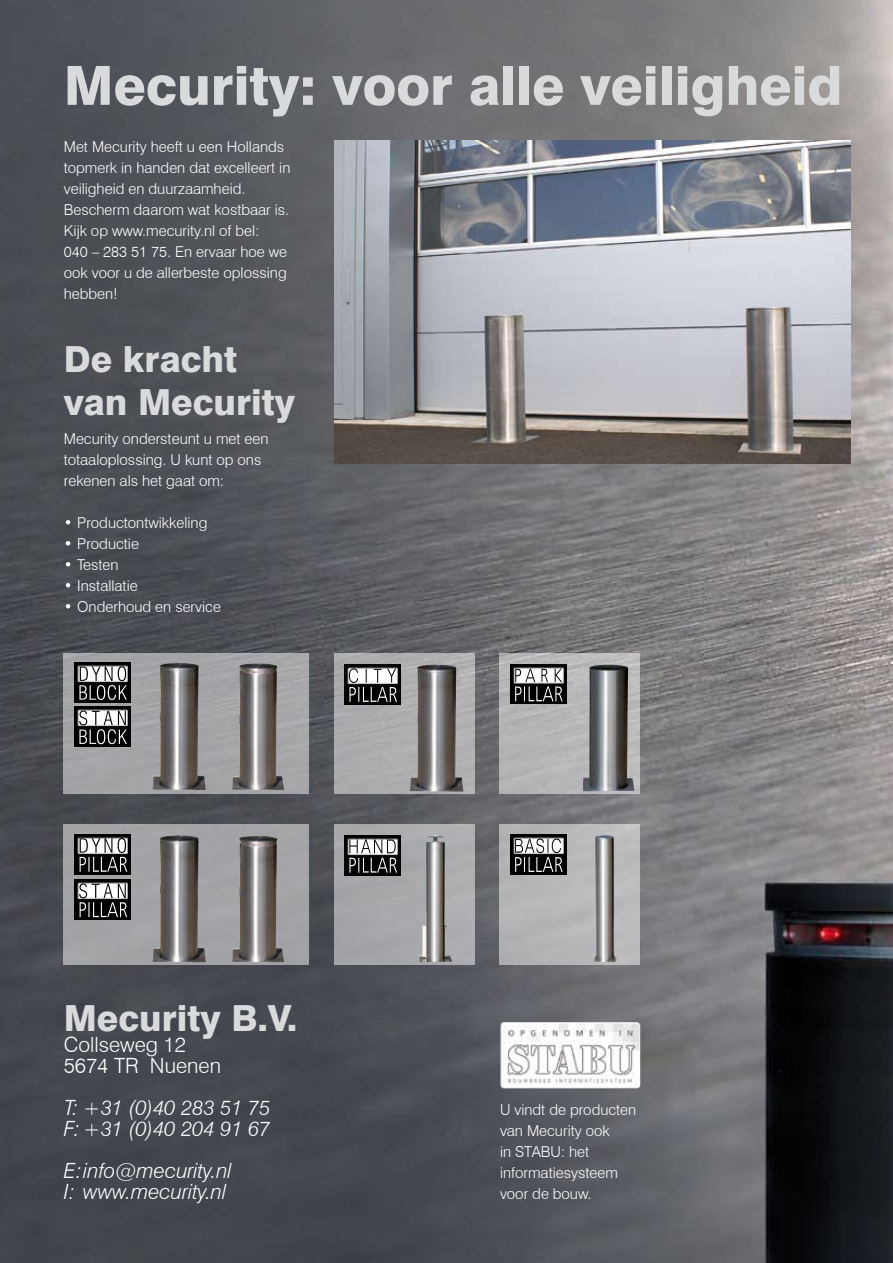
<style>
.page{position:relative;width:893px;height:1263px;background:#fff}
.page>*{position:absolute;margin:0;border:0;box-sizing:border-box;transform-origin:0 0}
.t1{font:800 54px "Swiss 721 BT";color:#d9dadb}
.t2{font:800 36px/43.2px "Swiss 721 BT";color:#d9dadb}
.t3{font:italic 300 21px/21px "Swiss 721 BT";color:#fff}
.t4{font:300 21px/21px "Swiss 721 BT";color:#fff}
.t5{font:300 15px/21px "Swiss 721 BT";color:#fff}
</style>
<div class="page">
<img style="left:0;top:0;width:893px;height:1263px">
<img style="left:334px;top:140px;width:516px;height:323px">
<div style="left:334px;top:654px;width:140px;height:140px;background:#acacae"></div>
<img style="left:344px;top:664px;width:56px;height:40px">
<img style="left:349px;top:687px;width:48px;height:15px">
<img style="left:349px;top:668px;width:47px;height:15px">
<img style="left:410px;top:665px;width:53px;height:127px">
<div style="left:64px;top:654px;width:245px;height:140px;background:#a3a5a7"></div>
<img style="left:152px;top:663px;width:54px;height:127px">
<img style="left:232px;top:663px;width:52px;height:127px">
<img style="left:75px;top:662px;width:56px;height:40px">
<img style="left:79px;top:685px;width:48px;height:15px">
<img style="left:80px;top:666px;width:46px;height:15px">
<img style="left:75px;top:707px;width:56px;height:40px">
<img style="left:79px;top:729px;width:48px;height:15px">
<img style="left:79px;top:710px;width:47px;height:15px">
<div style="left:500px;top:824px;width:140px;height:141px;background:#b7b7b9"></div>
<img style="left:510px;top:835px;width:56px;height:39px">
<img style="left:515px;top:857px;width:48px;height:15px">
<img style="left:515px;top:838px;width:46px;height:15px">
<img style="left:594px;top:835px;width:23px;height:127px">
<div style="left:500px;top:654px;width:140px;height:140px;background:#b6b6b7"></div>
<img style="left:510px;top:664px;width:56px;height:40px">
<img style="left:515px;top:686px;width:48px;height:15px">
<img style="left:515px;top:669px;width:47px;height:13px">
<img style="left:583px;top:665px;width:51px;height:126px">
<div style="left:64px;top:824px;width:245px;height:141px;background:#a2a4a7"></div>
<img style="left:75px;top:834px;width:56px;height:40px">
<img style="left:80px;top:857px;width:47px;height:15px">
<img style="left:80px;top:838px;width:46px;height:15px">
<img style="left:75px;top:880px;width:56px;height:40px">
<img style="left:80px;top:902px;width:47px;height:15px">
<img style="left:79px;top:883px;width:47px;height:15px">
<img style="left:152px;top:835px;width:54px;height:127px">
<img style="left:232px;top:836px;width:52px;height:126px">
<div style="left:334px;top:824px;width:140px;height:141px;background:#a7a8ab"></div>
<img style="left:344px;top:835px;width:56px;height:40px">
<img style="left:349px;top:858px;width:48px;height:14px">
<img style="left:349px;top:839px;width:47px;height:14px">
<img style="left:419px;top:835px;width:33px;height:127px">
<img style="left:500px;top:1022px;width:140px;height:66px">
<h1 class="t1" style="left:64px;top:53px;width:780px">Mecurity: voor alle veiligheid</h1>
<p class="t5" style="left:64px;top:136px;width:228px">Met Mecurity heeft u een Hollands topmerk in handen dat excelleert in veiligheid en duurzaamheid.<br>Bescherm daarom wat kostbaar is.<br>Kijk op www.mecurity.nl of bel:<br>040 – 283 51 75. En ervaar hoe we ook voor u de allerbeste oplossing hebben!</p>
<h2 class="t2" style="left:64px;top:337px;width:233px">De kracht van Mecurity</h2>
<p class="t5" style="left:64px;top:428px;width:206px">Mecurity ondersteunt u met een totaaloplossing. U kunt op ons rekenen als het gaat om:</p>
<p class="t5" style="left:64px;top:512px;width:145px">• Productontwikkeling</p>
<p class="t5" style="left:64px;top:533px;width:77px">• Productie</p>
<p class="t5" style="left:64px;top:554px;width:56px">• Testen</p>
<p class="t5" style="left:64px;top:575px;width:75px">• Installatie</p>
<p class="t5" style="left:64px;top:596px;width:159px">• Onderhoud en service</p>
<h2 class="t2" style="left:64px;top:996px;width:235px">Mecurity B.V.</h2>
<h3 class="t4" style="left:64px;top:1033px;width:159px">Collseweg 12<br>5674 TR Nuenen</h3>
<h3 class="t3" style="left:64px;top:1096px;width:208px">T: +31 (0)40 283 51 75<br>F: +31 (0)40 204 91 67</h3>
<h3 class="t3" style="left:64px;top:1159px;width:170px">E: info@mecurity.nl<br>I: www.mecurity.nl</h3>
<p class="t5" style="left:500px;top:1099px;width:138px">U vindt de producten van Mecurity ook<br>in STABU: het informatiesysteem voor de bouw.</p>
</div>
